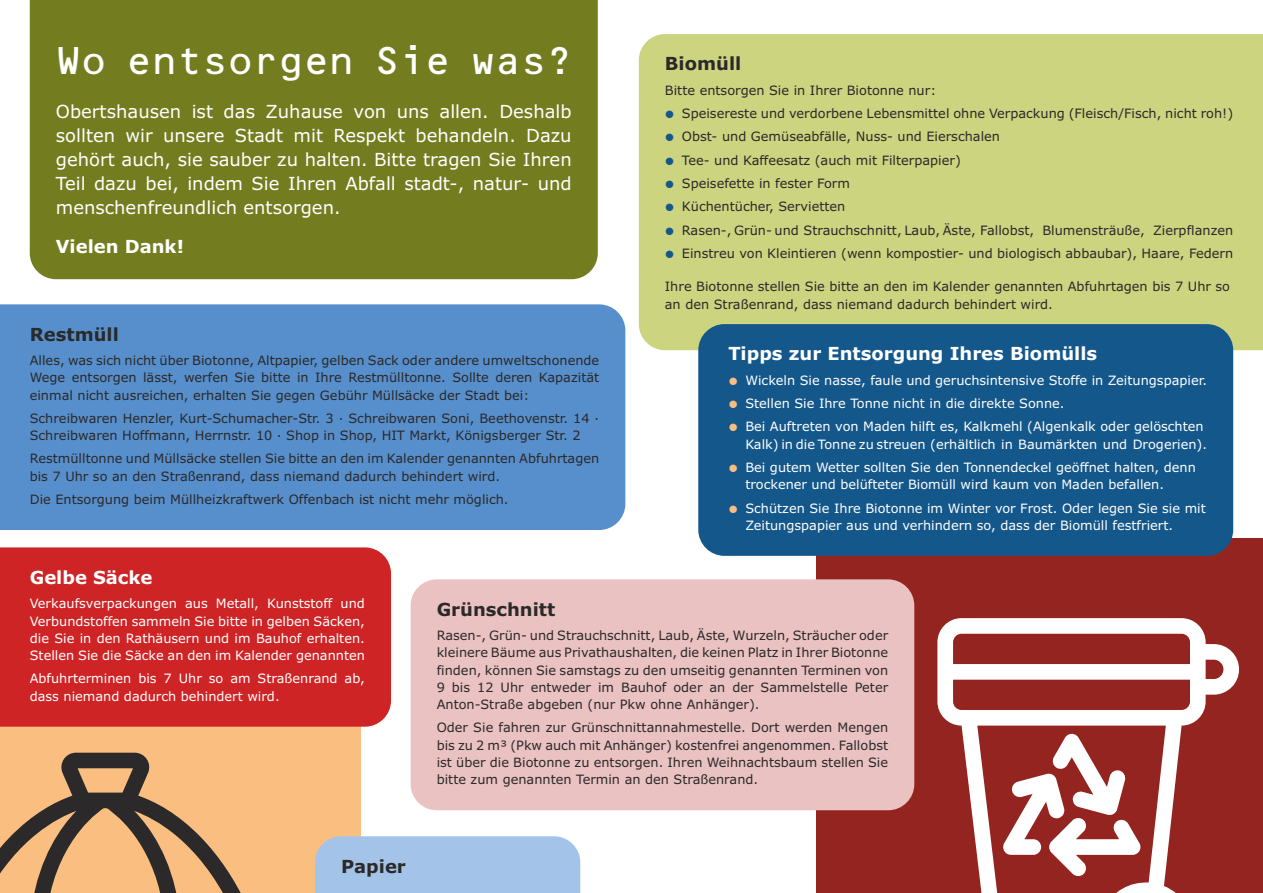
<style>
.page{position:relative;width:1263px;height:893px;background:#fff}
.page>*{position:absolute;margin:0;border:0;box-sizing:border-box;transform-origin:0 0}
.t1{font:42px "OCRB";color:#fff}
.t2{font:18px/24px "Verdana";color:#fff;text-align:justify}
.t3{font:700 18px "Verdana";color:#fff}
.t4{font:700 18px "Verdana";color:#2b2929}
.t5{font:12.9px/17.2px "Verdana";color:#2b2929}
.t6{font:12.9px/17.2px "Verdana";color:#fff}
.t7{font:12.9px/23.2px "Wingdings";color:#14578a;text-align:justify}
.t8{font:12.9px/23.2px "Wingdings";color:#fabf80;text-align:justify}
</style>
<div class="page">
<div style="left:0;top:677px;width:360px;height:216px;background:#fabf80"></div>
<svg style="left:0;top:753px;width:241px;height:140px"></svg>
<div style="left:816px;top:538px;width:447px;height:355px;background:#94241f"></div>
<svg style="left:937px;top:618px;width:302px;height:275px"></svg>
<svg style="left:1002px;top:733px;width:138px;height:144px"></svg>
<div style="left:0;top:547px;width:391px;height:180px;background:#cf2426"></div>
<div style="left:30px;top:0;width:568px;height:279px;background:#737d1f"></div>
<div style="left:0;top:304px;width:625px;height:226px;background:#578fcc"></div>
<div style="left:639px;top:34px;width:624px;height:316px;background:#ccd480"></div>
<div style="left:698px;top:324px;width:535px;height:232px;background:#14578a"></div>
<div style="left:411px;top:579px;width:503px;height:231px;background:#ebc2c2"></div>
<div style="left:315px;top:836px;width:265px;height:57px;background:#a3c4e8"></div>
<h1 class="t1" style="left:56px;top:44px;width:517px">Wo entsorgen Sie was?</h1>
<p class="t2" style="left:56px;top:101px;width:517px">Obertshausen ist das Zuhause von uns allen. Deshalb sollten wir unsere Stadt mit Respekt behandeln. Dazu gehört auch, sie sauber zu halten. Bitte tragen Sie Ihren Teil dazu bei, indem Sie Ihren Abfall stadt-, natur- und menschenfreundlich entsorgen.</p>
<h2 class="t3" style="left:56px;top:239px;width:130px">Vielen Dank!</h2>
<h2 class="t4" style="left:30px;top:327px;width:91px">Restmüll</h2>
<p class="t5" style="left:30px;top:353px;width:571px;text-align:justify">Alles, was sich nicht über Biotonne, Altpapier, gelben Sack oder andere umweltschonende Wege entsorgen lässt, werfen Sie bitte in Ihre Restmülltonne. Sollte deren Kapazität einmal nicht ausreichen, erhalten Sie gegen Gebühr Müllsäcke der Stadt bei:</p>
<p class="t5" style="left:30px;top:411px;width:571px">Schreibwaren Henzler Kurt-Schumacher-Str. 3 Schreibwaren Soni Beethovenstr. 14 ·<br>Schreibwaren Hoffmann Herrnstr. 10 Shop in Shop HIT Markt, Königsberger Str. 2</p>
<p class="t5" style="left:30px;top:451px;width:571px">Restmülltonne und Müllsäcke stellen Sie bitte an den im Kalender genannten Abfuhrtagen bis 7 Uhr so an den Straßenrand, dass niemand dadurch behindert wird.</p>
<p class="t5" style="left:30px;top:492px;width:480px">Die Entsorgung beim Müllheizkraftwerk Offenbach ist nicht mehr möglich.</p>
<p class="t5" style="left:339px;top:411px;width:6px">·</p>
<p class="t5" style="left:170px;top:411px;width:6px">,</p>
<p class="t5" style="left:470px;top:411px;width:6px">,</p>
<p class="t5" style="left:277px;top:428px;width:6px">·</p>
<p class="t5" style="left:186px;top:428px;width:6px">,</p>
<p class="t5" style="left:372px;top:428px;width:6px">,</p>
<h2 class="t4" style="left:665px;top:57px;width:78px">Biomüll</h2>
<p class="t5" style="left:665px;top:83px;width:273px">Bitte entsorgen Sie in Ihrer Biotonne nur:</p>
<p class="t7" style="left:665px;top:104px;width:11px">● ● ● ● ● ● ●</p>
<p class="t5" style="left:682px;top:103px;width:553px;line-height:23.2px">Speisereste und verdorbene Lebensmittel ohne Verpackung (Fleisch/Fisch, nicht roh!)<br>Obst- und Gemüseabfälle, Nuss- und Eierschalen<br>Tee- und Kaffeesatz (auch mit Filterpapier)<br>Speisefette in fester Form<br>Küchentücher, Servietten</p>
<p class="t5" style="left:682px;top:219px;width:553px;line-height:23.2px">Rasen-, Grün- und Strauchschnitt, Laub, Äste, Fallobst, Blumensträuße, Zierpflanzen<br>Einstreu von Kleintieren (wenn kompostier- und biologisch abbaubar), Haare, Federn</p>
<p class="t5" style="left:665px;top:279px;width:567px">Ihre Biotonne stellen Sie bitte an den im Kalender genannten Abfuhrtagen bis 7 Uhr so an den Straßenrand, dass niemand dadurch behindert wird.</p>
<h2 class="t3" style="left:728px;top:347px;width:370px">Tipps zur Entsorgung Ihres Biomülls</h2>
<p class="t6" style="left:745px;top:370px;width:463px;line-height:23.2px">Wickeln Sie nasse, faule und geruchsintensive Stoffe in Zeitungspapier.<br>Stellen Sie Ihre Tonne nicht in die direkte Sonne.<br>Bei Auftreten von Maden hilft es, Kalkmehl (Algenkalk oder gelöschten</p>
<p class="t6" style="left:745px;top:433px;width:463px;line-height:23.2px">Kalk) in die Tonne zu streuen (erhältlich in Baumärkten und Drogerien).<br>Bei gutem Wetter sollten Sie den Tonnendeckel geöffnet halten, denn</p>
<p class="t6" style="left:745px;top:474px;width:462px;line-height:23.2px">trockener und belüfteter Biomüll wird kaum von Maden befallen.<br>Schützen Sie Ihre Biotonne im Winter vor Frost. Oder legen Sie sie mit</p>
<p class="t6" style="left:745px;top:517px;width:429px">Zeitungspapier aus und verhindern so, dass der Biomüll festfriert.</p>
<p class="t8" style="left:728px;top:371px;width:11px">● ● ●</p>
<p class="t8" style="left:728px;top:458px;width:11px">●</p>
<p class="t8" style="left:728px;top:498px;width:11px">●</p>
<h2 class="t3" style="left:30px;top:570px;width:124px">Gelbe Säcke</h2>
<p class="t6" style="left:30px;top:596px;width:337px;text-align:justify">Verkaufsverpackungen aus Metall, Kunststoff und Verbundstoffen sammeln Sie bitte in gelben Säcken, die Sie in den Rathäusern und im Bauhof erhalten.<br>Stellen Sie die Säcke an den im Kalender genannten</p>
<p class="t6" style="left:30px;top:671px;width:337px">Abfuhrterminen bis 7 Uhr so am Straßenrand ab, dass niemand dadurch behindert wird.</p>
<h2 class="t4" style="left:341px;top:859px;width:66px">Papier</h2>
<h2 class="t4" style="left:437px;top:602px;width:120px">Grünschnitt</h2>
<p class="t5" style="left:437px;top:645px;width:453px;text-align:justify">kleinere Bäume aus Privathaushalten, die keinen Platz in Ihrer Biotonne finden, können Sie samstags zu den umseitig genannten Terminen von 9 bis 12 Uhr entweder im Bauhof oder an der Sammelstelle Peter Anton-Straße abgeben (nur Pkw ohne Anhänger).</p>
<p class="t5" style="left:437px;top:720px;width:453px;text-align:justify">Oder Sie fahren zur Grünschnittannahmestelle. Dort werden Mengen bis zu 2 m³ (Pkw auch mit Anhänger) kostenfrei angenommen. Fallobst ist über die Biotonne zu entsorgen. Ihren Weihnachtsbaum stellen Sie bitte zum genannten Termin an den Straßenrand.</p>
<p class="t5" style="left:437px;top:628px;width:453px">Rasen-, Grün- und Strauchschnitt, Laub, Äste, Wurzeln, Sträucher oder</p>
</div>
